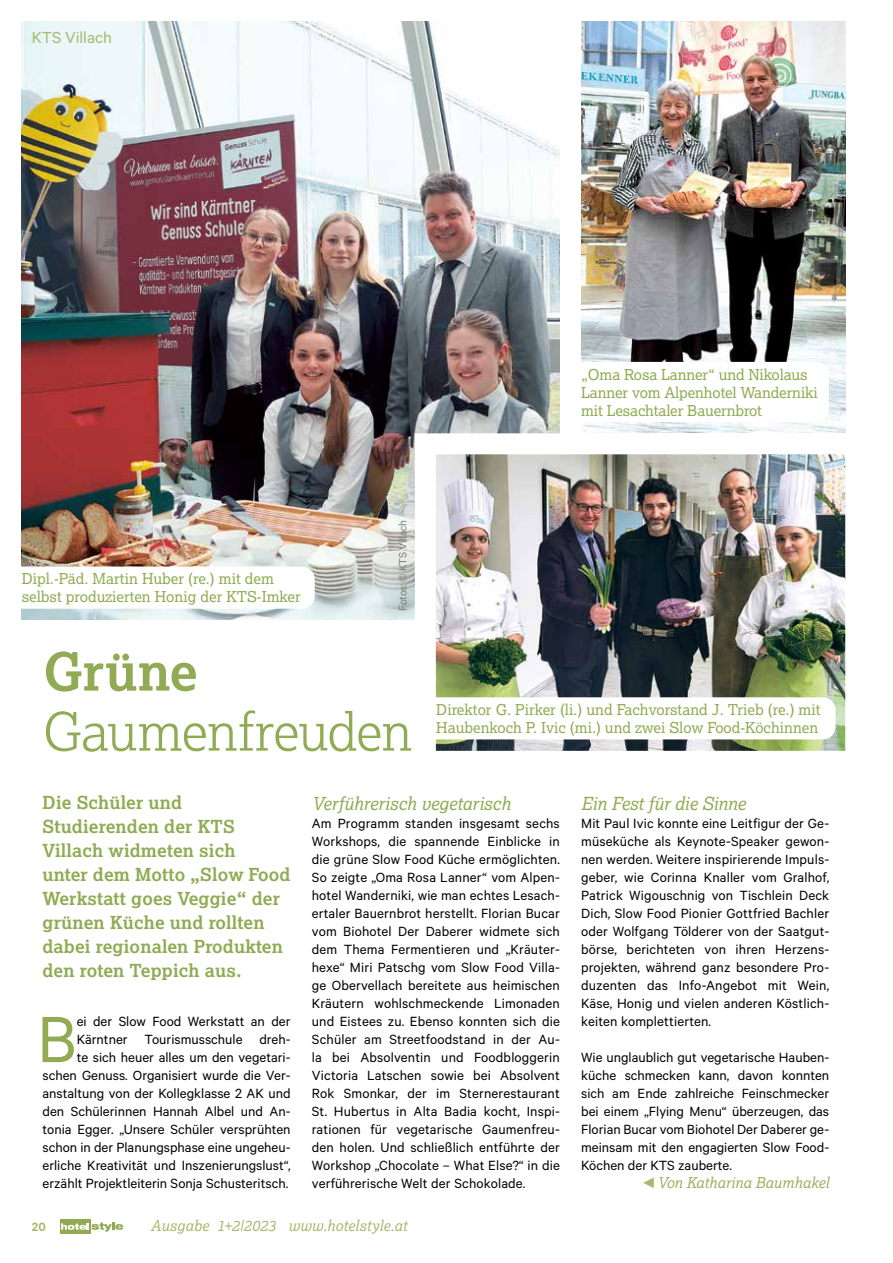
<style>
.page{position:relative;width:893px;height:1263px;background:#fff}
.page>*{position:absolute;margin:0;border:0;box-sizing:border-box;transform-origin:0 0}
.t1{font:73.65px "Calibrei";color:#90ab53}
.t2{font:300 52.5px "Lexias";letter-spacing:-.015em;color:#90ab53}
.t3{font:700 52.5px "Lexias";letter-spacing:.005em;color:#90ab53}
.t4{font:700 18px/24px "Lexias";letter-spacing:.01em;color:#90ab53}
.t5{font:italic 18px "Lexias";letter-spacing:-.005em;color:#90ab53}
.t6{font:18px "Calibrei";color:#a5ba6e}
.t7{font:15px/18px "Calibrei";color:#000;text-align:justify}
.t8{font:15px/18px "Lexias";color:#90ab53}
.t9{font:italic 15px "Lexias";letter-spacing:.005em;color:#a5ba6e}
.t10{font:italic 15px "Lexias";color:#9bb260}
.t11{font:600 13.5px "Calibrei";color:#a5ba6e}
.t12{font:12px "Calibrei";letter-spacing:-.02em;color:#7f7c7a}
</style>
<div class="page">
<div style="left:60px;top:1219px;width:30px;height:14px;background:#90ab53"></div>
<svg style="left:61px;top:1222px;width:62px;height:9px"></svg>
<img style="left:21px;top:21px;width:539px;height:598px">
<svg style="left:643px;top:1177px;width:11px;height:11px"></svg>
<svg style="left:21px;top:567px;width:294px;height:42px"></svg>
<img style="left:404px;top:423px;width:442px;height:328px">
<div style="left:422px;top:697px;width:414px;height:42px;background:#fff;border-radius:13px"></div>
<img style="left:581px;top:21px;width:264px;height:412px">
<div style="left:565px;top:362px;width:264px;height:60px;background:#fff;border-radius:13px"></div>
<p class="t6" style="left:32px;top:26px;width:82px">KTS Villach</p>
<p class="t8" style="left:581px;top:365px;width:238px">„Oma Rosa Lanner“ und Nikolaus<br>Lanner vom Alpenhotel Wanderniki mit Lesachtaler Bauernbrot</p>
<p class="t8" style="left:22px;top:570px;width:281px">Dipl.-Päd. Martin Huber (re.) mit dem selbst produzierten Honig der KTS-Imker</p>
<p class="t12" style="left:396px;top:611px;width:92px;rotate:-90deg">Fotos: © KTS Villach</p>
<h2 class="t3" style="left:43px;top:642px;width:156px">Grüne</h2>
<h2 class="t2" style="left:43px;top:699px;width:371px">Gaumenfreuden</h2>
<p class="t8" style="left:436px;top:701px;width:386px">Direktor G. Pirker (li.) und Fachvorstand J. Trieb (re.) mit<br>Haubenkoch P. Ivic (mi.) und zwei Slow Food-Köchinnen</p>
<p class="t4" style="left:43px;top:790px;width:250px">Die Schüler und<br>Studierenden der KTS<br>Villach widmeten sich<br>unter dem Motto „Slow Food<br>Werkstatt goes Veggie“ der grünen Küche und rollten dabei regionalen Produkten den roten Teppich aus.</p>
<h1 class="t1" style="left:37px;top:996px;width:41px">B</h1>
<p class="t7" style="left:43px;top:1012px;width:250px;text-align:right">ei der Slow Food Werkstatt an der Kärntner Tourismusschule dreh-<br>te sich heuer alles um den vegetari&shy;schen Genuss. Organisiert wurde die Ver&shy;anstaltung von der Kollegklasse 2 AK und den Schülerinnen Hannah Albel und An&shy;tonia Egger. „Unsere Schüler versprühten schon in der Planungsphase eine ungeheu&shy;erliche Kreativität und Inszenierungslust“, erzählt Projektleiterin Sonja Schusteritsch.</p>
<p class="t5" style="left:312px;top:793px;width:200px">Verführerisch vegetarisch</p>
<p class="t7" style="left:312px;top:814px;width:250px">Am Programm standen insgesamt sechs Workshops, die spannende Einblicke in die grüne Slow Food Küche ermöglichten.<br>So zeigte „Oma Rosa Lanner“ vom Alpen&shy;hotel Wanderniki, wie man echtes Lesach&shy;ertaler Bauernbrot herstellt. Florian Bucar vom Biohotel Der Daberer widmete sich dem Thema Fermentieren und „Kräuter&shy;hexe“ Miri Patschg vom Slow Food Villa&shy;ge Obervellach bereitete aus heimischen Kräutern wohlschmeckende Limonaden und Eistees zu. Ebenso konnten sich die Schüler am Streetfoodstand in der Au&shy;la bei Absolventin und Foodbloggerin Victoria Latschen sowie bei Absolvent Rok Smonkar, der im Sternerestaurant St. Hubertus in Alta Badia kocht, Inspi&shy;rationen für vegetarische Gaumenfreu&shy;den holen. Und schließlich entführte der Workshop „Chocolate – What Else?“ in die verführerische Welt der Schokolade.</p>
<p class="t11" style="left:32px;top:1218px;width:15px">20</p>
<p class="t9" style="left:151px;top:1217px;width:258px">Ausgabe 1+2|2023 www.hotelstyle.at</p>
<p class="t5" style="left:581px;top:793px;width:166px">Ein Fest für die Sinne</p>
<p class="t7" style="left:581px;top:814px;width:250px">Mit Paul Ivic konnte eine Leitfigur der Ge&shy;müseküche als Keynote-Speaker gewon&shy;nen werden. Weitere inspirierende Impuls&shy;geber, wie Corinna Knaller vom Gralhof, Patrick Wigouschnig von Tischlein Deck Dich, Slow Food Pionier Gottfried Bachler oder Wolfgang Tölderer von der Saatgut&shy;börse, berichteten von ihren Herzens&shy;projekten, während ganz besondere Pro&shy;duzenten das Info-Angebot mit Wein, Käse, Honig und vielen anderen Köstlich&shy;keiten komplettierten.</p>
<p class="t7" style="left:581px;top:1048px;width:250px">Wie unglaublich gut vegetarische Hauben&shy;küche schmecken kann, davon konnten sich am Ende zahlreiche Feinschmecker bei einem „Flying Menu“ überzeugen, das Florian Bucar vom Biohotel Der Daberer ge&shy;meinsam mit den engagierten Slow Food-Köchen der KTS zauberte.</p>
<p class="t10" style="left:658px;top:1174px;width:173px">Von Katharina Baumhakel</p>
</div>
